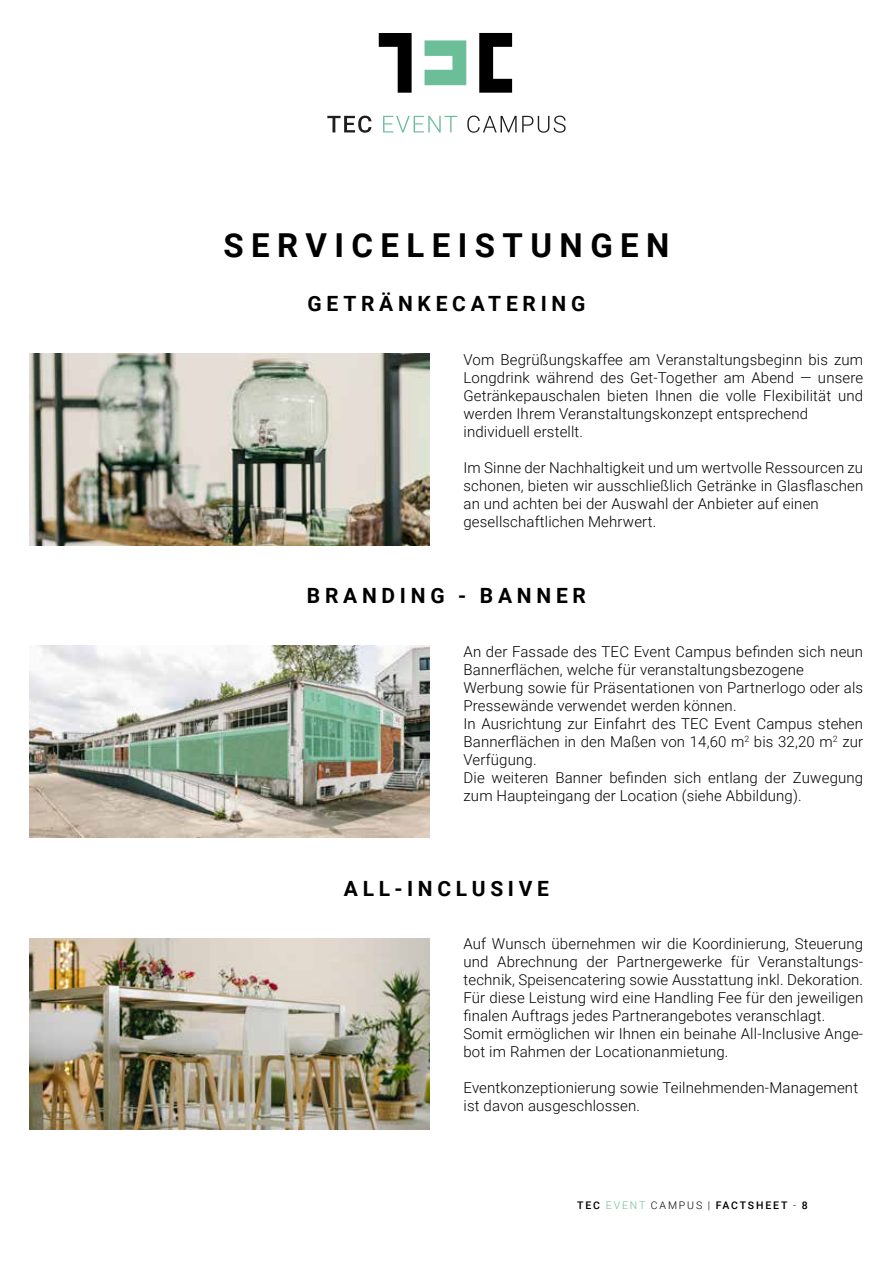
<style>
.page{position:relative;width:893px;height:1263px;background:#fff}
.page>*{position:absolute;margin:0;border:0;box-sizing:border-box;transform-origin:0 0}
.t1{font:700 33px "Roboto";letter-spacing:.225em;color:#000}
.t2{font:700 21px "Roboto";letter-spacing:.225em;color:#000}
.t3{font:300 15px/18px "Roboto";letter-spacing:.01em;color:#000}
.t4{font:500 10.5px "Roboto";letter-spacing:.175em;color:#000}
.s1{font-weight:300;color:#6cbe99}
.s2{font-weight:300}
</style>
<div class="page">
<svg style="left:425px;top:40px;width:41px;height:45px"></svg>
<svg style="left:379px;top:33px;width:33px;height:60px"></svg>
<svg style="left:479px;top:33px;width:33px;height:60px"></svg>
<svg style="left:327px;top:116px;width:44px;height:17px"></svg>
<svg style="left:383px;top:116px;width:74px;height:16px"></svg>
<svg style="left:467px;top:116px;width:99px;height:17px"></svg>
<img style="left:30px;top:354px;width:399px;height:191px">
<img style="left:30px;top:646px;width:399px;height:191px">
<img style="left:30px;top:938px;width:399px;height:191px">
<h1 class="t1" style="left:223px;top:222px;width:447px">SERVICELEISTUNGEN</h1>
<h2 class="t2" style="left:308px;top:289px;width:279px">GETRÄNKECATERING</h2>
<p class="t3" style="left:463px;top:350px;width:401px">Vom Begrüßungskaffee am Veranstaltungsbeginn bis zum Longdrink während des Get-Together am Abend — unsere Getränkepauschalen bieten Ihnen die volle Flexibilität und werden Ihrem Veranstaltungskonzept entsprechend individuell erstellt.</p>
<p class="t3" style="left:463px;top:458px;width:401px">Im Sinne der Nachhaltigkeit und um wertvolle Ressourcen zu schonen, bieten wir ausschließlich Getränke in Glasflaschen an und achten bei der Auswahl der Anbieter auf einen gesellschaftlichen Mehrwert.</p>
<h2 class="t2" style="left:307px;top:581px;width:281px">BRANDING - BANNER</h2>
<p class="t3" style="left:463px;top:642px;width:401px">An der Fassade des TEC Event Campus befinden sich neun Bannerflächen, welche für veranstaltungsbezogene Werbung sowie für Präsentationen von Partnerlogo oder als Pressewände verwendet werden können.<br>In Ausrichtung zur Einfahrt des TEC Event Campus stehen Bannerflächen in den Maßen von 14,60 m<sup>2</sup> bis 32,20 m<sup>2</sup> zur Verfügung.<br>Die weiteren Banner befinden sich entlang der Zuwegung zum Haupteingang der Location (siehe Abbildung).</p>
<h2 class="t2" style="left:344px;top:873px;width:207px">ALL-INCLUSIVE</h2>
<p class="t3" style="left:463px;top:934px;width:401px">Auf Wunsch übernehmen wir die Koordinierung, Steuerung und Abrechnung der Partnergewerke für Veranstaltungs&shy;technik, Speisencatering sowie Ausstattung inkl. Dekoration.<br>Für diese Leistung wird eine Handling Fee für den jeweiligen finalen Auftrags jedes Partnerangebotes veranschlagt.<br>Somit ermöglichen wir Ihnen ein beinahe All-Inclusive Ange&shy;bot im Rahmen der Locationanmietung.</p>
<p class="t3" style="left:463px;top:1078px;width:396px">Eventkonzeptionierung sowie Teilnehmenden-Management ist davon ausgeschlossen.</p>
<p class="t4" style="left:577px;top:1198px;width:232px">TEC <span class="s1">EVENT</span> <span class="s2">CAMPUS |</span> FACTSHEET <span class="s2">-</span> 8</p>
</div>
